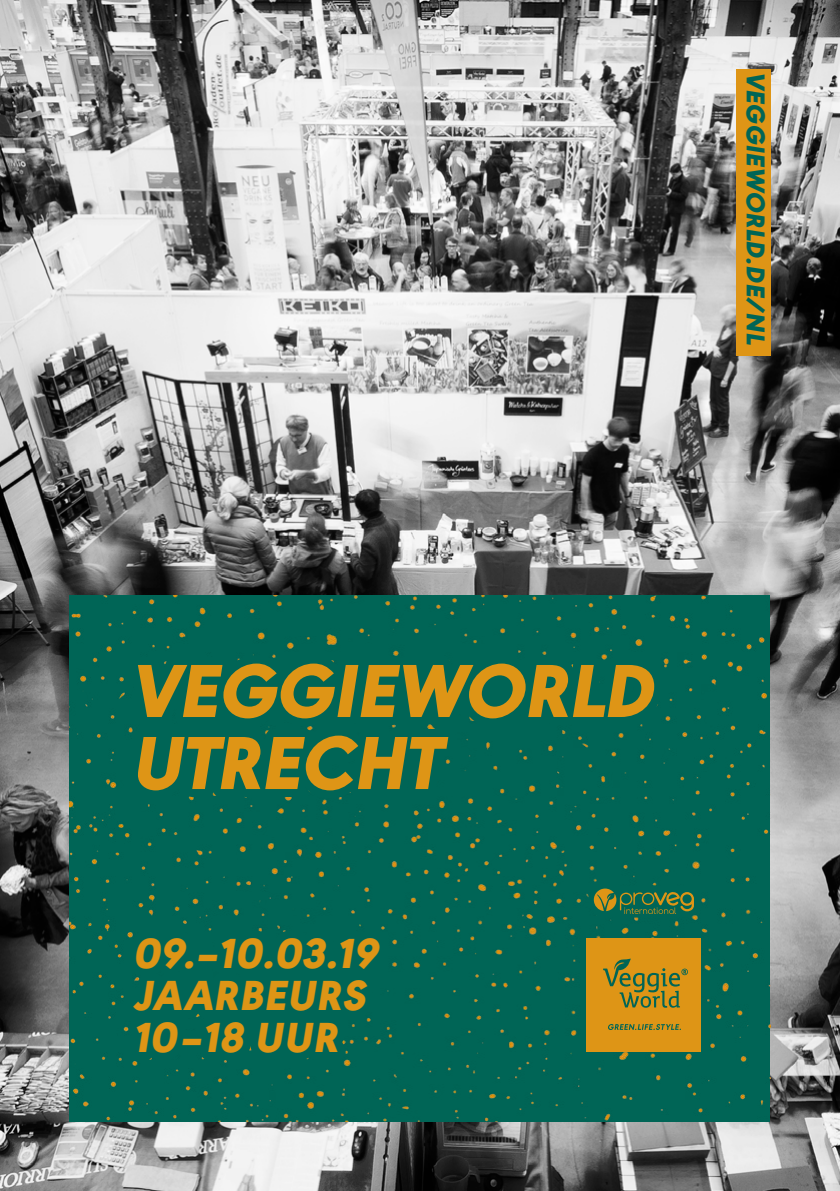
<style>
.page{position:relative;width:840px;height:1191px;background:#fff}
.page>*{position:absolute;margin:0;border:0;box-sizing:border-box;transform-origin:0 0}
.t1{font:italic 900 78px/72px "URW Geometric";color:#de9516}
.t2{font:italic 900 43.6px/42px "URW Geometric";letter-spacing:.025em;color:#de9516}
.t3{font:italic 900 26.8px "URW Geometric";color:#006556}
</style>
<div class="page">
<img style="left:0;top:0;width:839px;height:1191px">
<div style="left:69px;top:595px;width:701px;height:526px;background:#006556"></div>
<div style="left:119px;top:630px;width:551px;height:176px;background:#006556"></div>
<div style="left:112px;top:919px;width:289px;height:151px;background:#006556"></div>
<div style="left:735px;top:69px;width:35px;height:287px;background:#de9516"></div>
<div style="left:586px;top:938px;width:114px;height:114px;background:#de9516"></div>
<svg style="left:608px;top:1024px;width:72px;height:6px"></svg>
<svg style="left:603px;top:958px;width:84px;height:49px"></svg>
<div style="left:589px;top:885px;width:108px;height:32px;background:#006556;border-radius:14px"></div>
<svg style="left:593px;top:888px;width:100px;height:26px"></svg>
<p class="t3" style="left:775px;top:72px;width:273px;rotate:90deg">VEGGIEWORLD.DE/NL</p>
<h1 class="t1" style="left:130px;top:650px;width:522px">VEGGIEWORLD<br>UTRECHT</h1>
<p class="t2" style="left:133px;top:929px;width:245px">09.‒10.03.19<br>JAARBEURS<br>10‒18 UUR</p>
</div>
